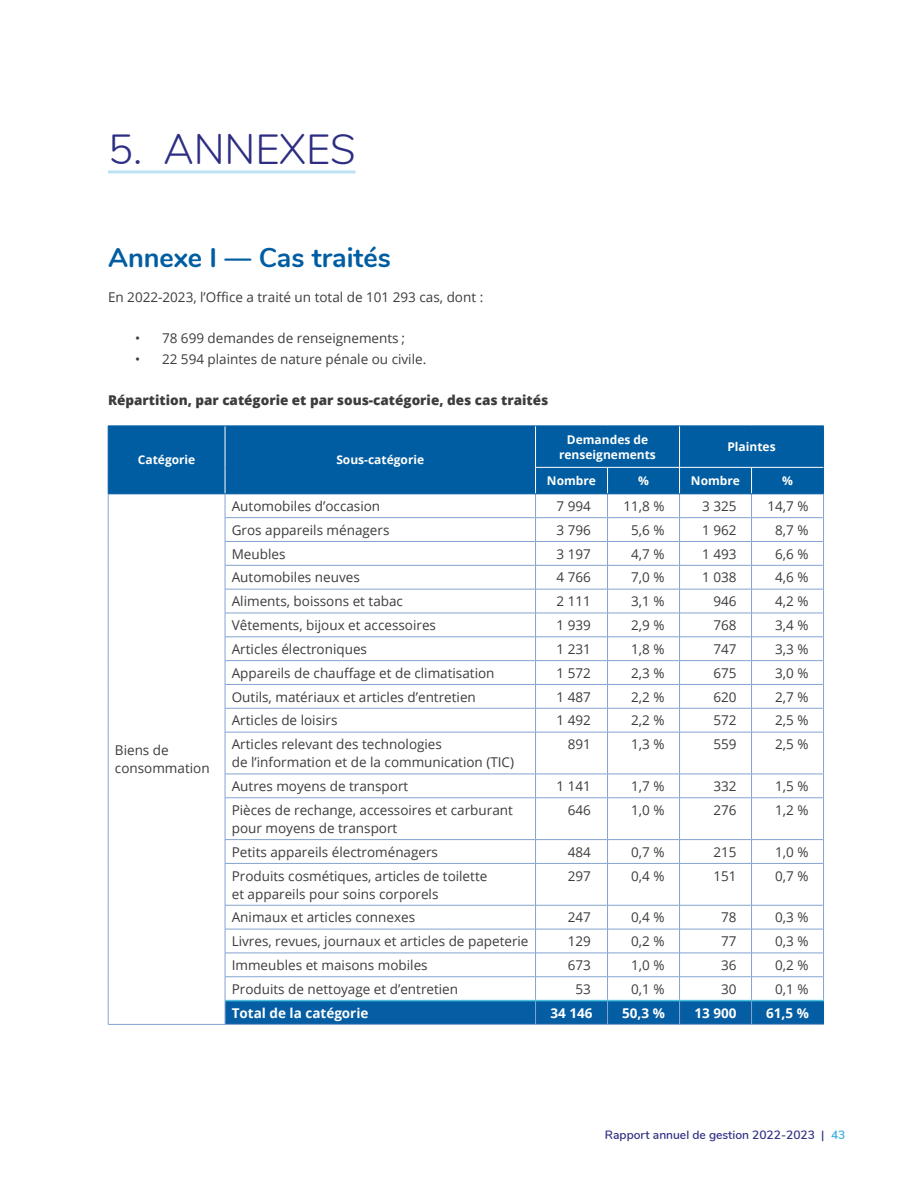
<style>
.page{position:relative;width:918px;height:1188px;background:#fff}
.page>*{position:absolute;margin:0;border:0;box-sizing:border-box;transform-origin:0 0}
.t1{font:300 42px "Nunito";color:#2d2e83}
.t2{font:700 27px "Nunito";color:#005da1}
.TD{font:13.5px/18px "Open Sans";color:#3c3c3b}
.t3{font:800 13.5px "Open Sans";color:#3c3c3b}
.TD-2{font:700 13.5px "Open Sans";color:#fff}
.TH{font:700 12px/15px "Open Sans";color:#fff;text-align:center}
.t4{font:600 12px "Nunito";color:#2d2e83}
.s1{color:#36a9e1}
</style>
<div class="page">
<hr style="left:108px;top:170px;width:248px;height:3px;background:#bde3f2">
<hr style="left:752px;top:517px;width:72px;height:1px;background:#85a4d1">
<hr style="left:752px;top:541px;width:72px;height:1px;background:#85a4d1">
<hr style="left:752px;top:565px;width:72px;height:1px;background:#85a4d1">
<hr style="left:752px;top:589px;width:72px;height:1px;background:#85a4d1">
<hr style="left:752px;top:613px;width:72px;height:1px;background:#85a4d1">
<hr style="left:752px;top:637px;width:72px;height:1px;background:#85a4d1">
<hr style="left:752px;top:660px;width:72px;height:1px;background:#85a4d1">
<hr style="left:752px;top:684px;width:72px;height:1px;background:#85a4d1">
<hr style="left:752px;top:708px;width:72px;height:1px;background:#85a4d1">
<hr style="left:752px;top:732px;width:72px;height:1px;background:#85a4d1">
<hr style="left:752px;top:774px;width:72px;height:1px;background:#85a4d1">
<hr style="left:752px;top:798px;width:72px;height:1px;background:#85a4d1">
<hr style="left:752px;top:839px;width:72px;height:1px;background:#85a4d1">
<hr style="left:752px;top:863px;width:72px;height:1px;background:#85a4d1">
<hr style="left:752px;top:426px;width:72px;height:1px;background:#005da1">
<hr style="left:752px;top:494px;width:72px;height:1px;background:#005da1">
<hr style="left:823px;top:732px;width:1px;height:42px;background:#85a4d1">
<svg style="left:823px;top:774px;width:1px;height:24px"></svg>
<hr style="left:823px;top:798px;width:1px;height:41px;background:#85a4d1">
<svg style="left:823px;top:840px;width:1px;height:23px"></svg>
<hr style="left:823px;top:864px;width:1px;height:41px;background:#85a4d1">
<hr style="left:752px;top:1024px;width:72px;height:1px;background:#85a4d1">
<hr style="left:823px;top:426px;width:1px;height:41px;background:#005da1">
<svg style="left:823px;top:467px;width:1px;height:265px"></svg>
<svg style="left:809px;top:905px;width:15px;height:119px"></svg>
<img style="left:107px;top:425px;width:702px;height:600px">
<h2 class="t1" style="left:108px;top:119px;width:249px">5. ANNEXES</h2>
<h3 class="t2" style="left:108px;top:238px;width:284px">Annexe I — Cas traités</h3>
<p class="TD" style="left:108px;top:288px;width:377px">En 2022-2023, l’Office a traité un total de 101 293 cas, dont :</p>
<p class="TD" style="left:135px;top:329px;width:271px">• 78 699 demandes de renseignements ;</p>
<p class="TD" style="left:135px;top:350px;width:293px">• 22 594 plaintes de nature pénale ou civile.</p>
<p class="t3" style="left:108px;top:390px;width:442px">Répartition, par catégorie et par sous-catégorie, des cas traités</p>
<p class="TH" style="left:138px;top:452px;width:59px">Catégorie</p>
<p class="TH" style="left:336px;top:452px;width:89px">Sous-catégorie</p>
<p class="TH" style="left:559px;top:432px;width:98px">Demandes de renseignements</p>
<p class="TH" style="left:727px;top:439px;width:50px">Plaintes</p>
<p class="TH" style="left:547px;top:473px;width:51px">Nombre</p>
<p class="TH" style="left:638px;top:473px;width:12px">%</p>
<p class="TH" style="left:691px;top:473px;width:51px">Nombre</p>
<p class="TH" style="left:782px;top:473px;width:12px">%</p>
<p class="TD" style="left:115px;top:741px;width:96px">Biens de consommation</p>
<p class="TD" style="left:232px;top:497px;width:150px">Automobiles d’occasion</p>
<p class="TD" style="left:557px;top:497px;width:36px">7 994</p>
<p class="TD" style="left:623px;top:497px;width:43px">11,8 %</p>
<p class="TD" style="left:702px;top:497px;width:36px">3 325</p>
<p class="TD" style="left:767px;top:497px;width:43px">14,7 %</p>
<p class="TD" style="left:232px;top:520px;width:159px">Gros appareils ménagers</p>
<p class="TD" style="left:557px;top:520px;width:36px">3 796</p>
<p class="TD" style="left:631px;top:520px;width:35px">5,6 %</p>
<p class="TD" style="left:702px;top:520px;width:36px">1 962</p>
<p class="TD" style="left:775px;top:520px;width:35px">8,7 %</p>
<p class="TD" style="left:232px;top:544px;width:55px">Meubles</p>
<p class="TD" style="left:557px;top:544px;width:36px">3 197</p>
<p class="TD" style="left:631px;top:544px;width:35px">4,7 %</p>
<p class="TD" style="left:702px;top:544px;width:36px">1 493</p>
<p class="TD" style="left:775px;top:544px;width:35px">6,6 %</p>
<p class="TD" style="left:232px;top:568px;width:130px">Automobiles neuves</p>
<p class="TD" style="left:557px;top:568px;width:36px">4 766</p>
<p class="TD" style="left:631px;top:568px;width:35px">7,0 %</p>
<p class="TD" style="left:702px;top:568px;width:36px">1 038</p>
<p class="TD" style="left:775px;top:568px;width:35px">4,6 %</p>
<p class="TD" style="left:232px;top:592px;width:173px">Aliments, boissons et tabac</p>
<p class="TD" style="left:557px;top:592px;width:36px">2 111</p>
<p class="TD" style="left:631px;top:592px;width:35px">3,1 %</p>
<p class="TD" style="left:713px;top:592px;width:25px">946</p>
<p class="TD" style="left:775px;top:592px;width:35px">4,2 %</p>
<p class="TD" style="left:232px;top:616px;width:206px">Vêtements, bijoux et accessoires</p>
<p class="TD" style="left:557px;top:616px;width:36px">1 939</p>
<p class="TD" style="left:631px;top:616px;width:35px">2,9 %</p>
<p class="TD" style="left:713px;top:616px;width:25px">768</p>
<p class="TD" style="left:775px;top:616px;width:35px">3,4 %</p>
<p class="TD" style="left:232px;top:640px;width:137px">Articles électroniques</p>
<p class="TD" style="left:557px;top:640px;width:36px">1 231</p>
<p class="TD" style="left:631px;top:640px;width:35px">1,8 %</p>
<p class="TD" style="left:713px;top:640px;width:25px">747</p>
<p class="TD" style="left:775px;top:640px;width:35px">3,3 %</p>
<p class="TD" style="left:232px;top:663px;width:264px">Appareils de chauffage et de climatisation</p>
<p class="TD" style="left:557px;top:663px;width:36px">1 572</p>
<p class="TD" style="left:631px;top:663px;width:35px">2,3 %</p>
<p class="TD" style="left:713px;top:663px;width:25px">675</p>
<p class="TD" style="left:775px;top:663px;width:35px">3,0 %</p>
<p class="TD" style="left:232px;top:687px;width:246px">Outils, matériaux et articles d’entretien</p>
<p class="TD" style="left:557px;top:687px;width:36px">1 487</p>
<p class="TD" style="left:631px;top:687px;width:35px">2,2 %</p>
<p class="TD" style="left:713px;top:687px;width:25px">620</p>
<p class="TD" style="left:775px;top:687px;width:35px">2,7 %</p>
<p class="TD" style="left:232px;top:711px;width:107px">Articles de loisirs</p>
<p class="TD" style="left:557px;top:711px;width:36px">1 492</p>
<p class="TD" style="left:631px;top:711px;width:35px">2,2 %</p>
<p class="TD" style="left:713px;top:711px;width:25px">572</p>
<p class="TD" style="left:775px;top:711px;width:35px">2,5 %</p>
<p class="TD" style="left:232px;top:735px;width:284px">Articles relevant des technologies<br>de l’information et de la communication (TIC)</p>
<p class="TD" style="left:568px;top:735px;width:25px">891</p>
<p class="TD" style="left:631px;top:735px;width:35px">1,3 %</p>
<p class="TD" style="left:713px;top:735px;width:25px">559</p>
<p class="TD" style="left:775px;top:735px;width:35px">2,5 %</p>
<p class="TD" style="left:232px;top:777px;width:178px">Autres moyens de transport</p>
<p class="TD" style="left:557px;top:777px;width:36px">1 141</p>
<p class="TD" style="left:631px;top:777px;width:35px">1,7 %</p>
<p class="TD" style="left:713px;top:777px;width:25px">332</p>
<p class="TD" style="left:775px;top:777px;width:35px">1,5 %</p>
<p class="TD" style="left:232px;top:801px;width:283px">Pièces de rechange, accessoires et carburant pour moyens de transport</p>
<p class="TD" style="left:568px;top:801px;width:25px">646</p>
<p class="TD" style="left:631px;top:801px;width:35px">1,0 %</p>
<p class="TD" style="left:713px;top:801px;width:25px">276</p>
<p class="TD" style="left:775px;top:801px;width:35px">1,2 %</p>
<p class="TD" style="left:232px;top:842px;width:208px">Petits appareils électroménagers</p>
<p class="TD" style="left:568px;top:842px;width:25px">484</p>
<p class="TD" style="left:631px;top:842px;width:35px">0,7 %</p>
<p class="TD" style="left:713px;top:842px;width:25px">215</p>
<p class="TD" style="left:775px;top:842px;width:35px">1,0 %</p>
<p class="TD" style="left:232px;top:866px;width:257px">Produits cosmétiques, articles de toilette et appareils pour soins corporels</p>
<p class="TD" style="left:568px;top:866px;width:25px">297</p>
<p class="TD" style="left:631px;top:866px;width:35px">0,4 %</p>
<p class="TD" style="left:713px;top:866px;width:25px">151</p>
<p class="TD" style="left:775px;top:866px;width:35px">0,7 %</p>
<p class="TD" style="left:232px;top:908px;width:185px">Animaux et articles connexes</p>
<p class="TD" style="left:568px;top:908px;width:25px">247</p>
<p class="TD" style="left:631px;top:908px;width:35px">0,4 %</p>
<p class="TD" style="left:721px;top:908px;width:17px">78</p>
<p class="TD" style="left:775px;top:908px;width:35px">0,3 %</p>
<p class="TD" style="left:232px;top:932px;width:298px">Livres, revues, journaux et articles de papeterie</p>
<p class="TD" style="left:568px;top:932px;width:25px">129</p>
<p class="TD" style="left:631px;top:932px;width:35px">0,2 %</p>
<p class="TD" style="left:721px;top:932px;width:17px">77</p>
<p class="TD" style="left:775px;top:932px;width:35px">0,3 %</p>
<p class="TD" style="left:232px;top:956px;width:197px">Immeubles et maisons mobiles</p>
<p class="TD" style="left:568px;top:956px;width:25px">673</p>
<p class="TD" style="left:631px;top:956px;width:35px">1,0 %</p>
<p class="TD" style="left:721px;top:956px;width:17px">36</p>
<p class="TD" style="left:775px;top:956px;width:35px">0,2 %</p>
<p class="TD" style="left:232px;top:980px;width:228px">Produits de nettoyage et d’entretien</p>
<p class="TD" style="left:576px;top:980px;width:17px">53</p>
<p class="TD" style="left:631px;top:980px;width:35px">0,1 %</p>
<p class="TD" style="left:721px;top:980px;width:17px">30</p>
<p class="TD" style="left:775px;top:980px;width:35px">0,1 %</p>
<p class="TD-2" style="left:232px;top:1003px;width:138px">Total de la catégorie</p>
<p class="TD-2" style="left:551px;top:1003px;width:44px">34 146</p>
<p class="TD-2" style="left:622px;top:1003px;width:44px">50,3 %</p>
<p class="TD-2" style="left:695px;top:1003px;width:44px">13 900</p>
<p class="TD-2" style="left:766px;top:1003px;width:44px">61,5 %</p>
<p class="t4" style="left:605px;top:1126px;width:242px">Rapport annuel de gestion 2022-2023 | <span class="s1">43</span></p>
</div>
